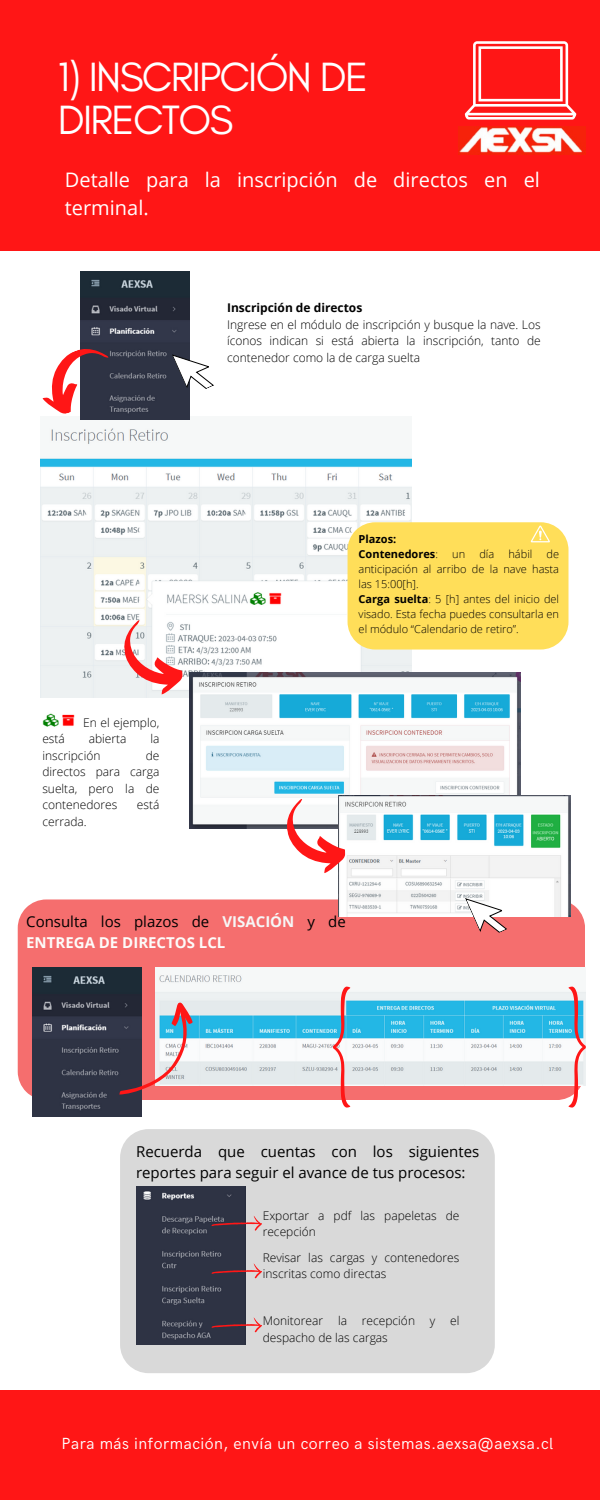
<style>
.page{position:relative;width:600px;height:1500px;background:#fff}
.page>*{position:absolute;margin:0;border:0;box-sizing:border-box;transform-origin:0 0}
.t1{font:41.7px/42.8px "Glacial Indifference";letter-spacing:-.04em;color:#fff}
.t2{font:20px/27.8px "Open Sans";color:#fff}
.t3{font:16.2px "HK Grotesk";letter-spacing:.03em;color:#fff}
.t4{font:15px/21px "Open Sans";color:#000}
.t5{font:300 12px/16.5px "Open Sans";color:#000}
.t6{font:700 12px "Open Sans";color:#000}
.t7{font:300 11px/15px "Open Sans";color:#000;text-align:justify}
.t8{font:700 11px "Open Sans";color:#000}
.s1{font-weight:300}
.s2{font-weight:700}
.s3{font-weight:700;color:#f6f7f7}
.s4{font-weight:700;color:#fdfbf9}
</style>
<div class="page">
<div style="left:0;top:1390px;width:600px;height:110px;background:#ff1616"></div>
<div style="left:0;top:0;width:600px;height:250px;background:#ff1616"></div>
<img style="left:459px;top:126px;width:127px;height:28px">
<svg style="left:465px;top:41px;width:111px;height:78px"></svg>
<img style="left:41px;top:427px;width:370px;height:271px">
<img style="left:80px;top:272px;width:110px;height:148px">
<img style="left:190px;top:672px;width:331px;height:157px">
<div style="left:18px;top:899px;width:567px;height:201px;background:#f56e6e"></div>
<img style="left:339px;top:795px;width:231px;height:122px">
<img style="left:156px;top:968px;width:429px;height:118px">
<svg style="left:42px;top:341px;width:80px;height:79px"></svg>
<svg style="left:172px;top:343px;width:42px;height:53px"></svg>
<img style="left:32px;top:968px;width:110px;height:148px">
<svg style="left:110px;top:1001px;width:99px;height:110px"></svg>
<svg style="left:333px;top:987px;width:17px;height:120px"></svg>
<svg style="left:569px;top:987px;width:17px;height:121px"></svg>
<svg style="left:122px;top:617px;width:62px;height:80px"></svg>
<svg style="left:285px;top:796px;width:62px;height:80px"></svg>
<svg style="left:465px;top:886px;width:45px;height:54px"></svg>
<img style="left:42px;top:713px;width:33px;height:14px">
<div style="left:120px;top:1129px;width:375px;height:244px;background:#d9d9d9"></div>
<img style="left:136px;top:1187px;width:110px;height:158px">
<svg style="left:211px;top:1215px;width:52px;height:16px"></svg>
<svg style="left:211px;top:1263px;width:52px;height:16px"></svg>
<svg style="left:211px;top:1317px;width:52px;height:16px"></svg>
<div style="left:348px;top:522px;width:221px;height:128px;background:#ffde59"></div>
<p class="t1" style="left:58px;top:55px;width:312px">1) INSCRIPCIÓN DE<br>DIRECTOS</p>
<p class="t2" style="left:65px;top:165px;width:477px">Detalle para la inscripción de directos en el terminal.</p>
<p class="t6" style="left:227px;top:300px;width:137px">Inscripción de directos</p>
<p class="t5" style="left:227px;top:316px;width:315px;text-align:justify">Ingrese en el módulo de inscripción y busque la nave. Los íconos indican si está abierta la inscripción, tanto de contenedor como la de carga suelta</p>
<p class="t5" style="left:83px;top:714px;width:78px">En el ejemplo,</p>
<p class="t5" style="left:42px;top:731px;width:24px">está</p>
<p class="t5" style="left:89px;top:731px;width:39px">abierta</p>
<p class="t5" style="left:150px;top:731px;width:11px">la</p>
<p class="t5" style="left:42px;top:747px;width:60px">inscripción</p>
<p class="t5" style="left:42px;top:747px;width:119px;text-align:justify;text-indent:103px">de directos para carga suelta, pero la de contenedores</p>
<p class="t5" style="left:137px;top:797px;width:24px">está</p>
<p class="t5" style="left:42px;top:813px;width:46px">cerrada.</p>
<p class="t8" style="left:359px;top:531px;width:39px">Plazos:</p>
<h3 class="t8" style="left:359px;top:546px;width:81px">Contenedores<span class="s1">:</span></h3>
<h3 class="t7" style="left:452px;top:546px;width:14px">un</h3>
<h3 class="t7" style="left:479px;top:546px;width:16px">día</h3>
<h3 class="t7" style="left:509px;top:546px;width:25px">hábil</h3>
<h3 class="t7" style="left:359px;top:546px;width:202px;text-indent:188px">de anticipación al arribo de la nave hasta las 15:00[h].</h3>
<p class="t7" style="left:359px;top:591px;width:202px"><span class="s2">Carga suelta</span>: 5 [h] antes del inicio del visado. Esta fecha puedes consultarla en el módulo “Calendario de retiro”.</p>
<p class="t4" style="left:26px;top:910px;width:321px">Consulta los plazos de <span class="s3">VISACIÓN</span> y de<br><span class="s4">ENTREGA DE DIRECTOS LCL</span></p>
<p class="t4" style="left:136px;top:1141px;width:345px">Recuerda que cuentas con los siguientes reportes para seguir el avance de tus procesos:</p>
<p class="t5" style="left:263px;top:1207px;width:198px">Exportar a pdf las papeletas de recepción</p>
<p class="t5" style="left:263px;top:1249px;width:198px">Revisar las cargas y contenedores inscritas como directas</p>
<p class="t5" style="left:263px;top:1312px;width:198px">Monitorear la recepción y el despacho de las cargas</p>
<p class="t3" style="left:62px;top:1435px;width:493px">Para más información, envía un correo a sistemas.aexsa@aexsa.cl</p>
</div>
